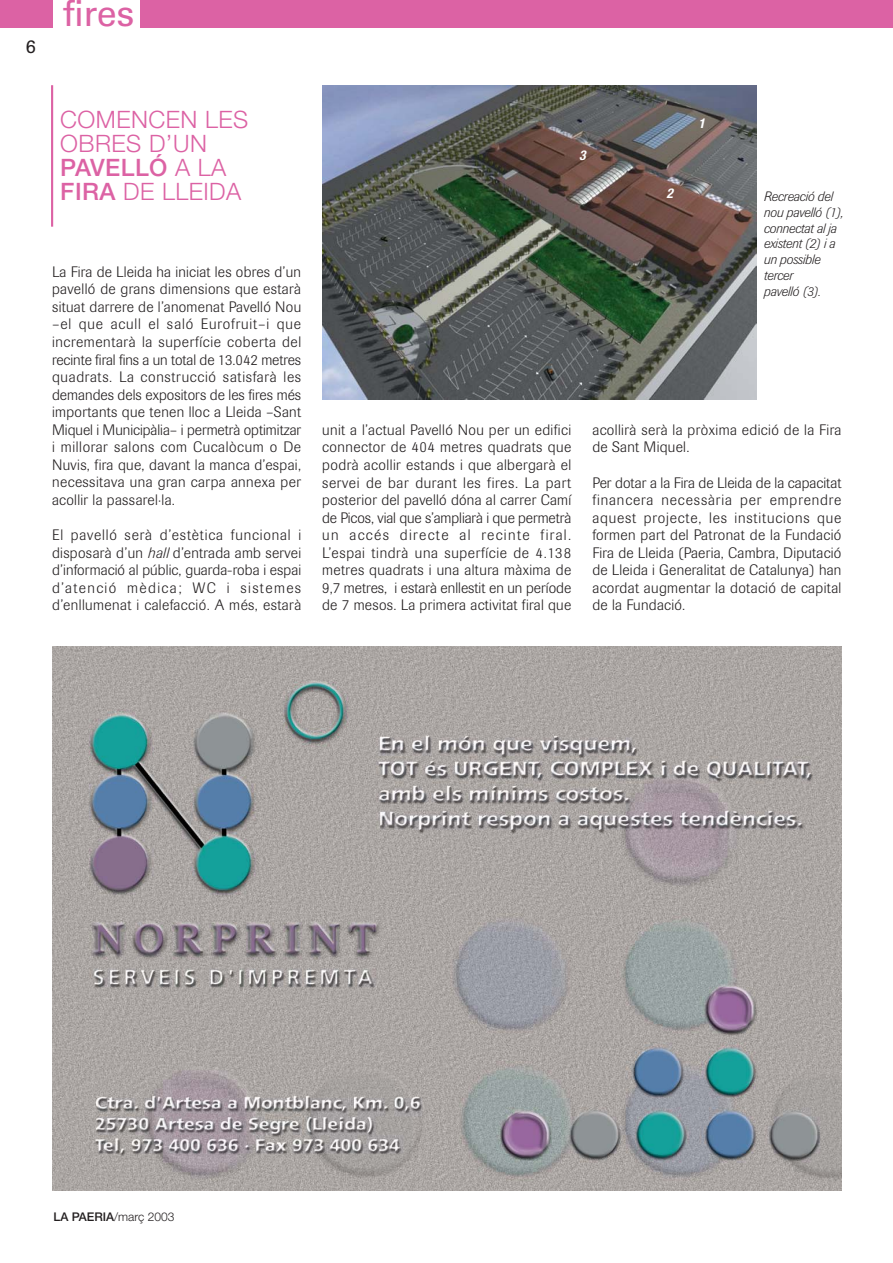
<style>
.page{position:relative;width:893px;height:1263px;background:#fff}
.page>*{position:absolute;margin:0;border:0;box-sizing:border-box;transform-origin:0 0}
.t1{font:36px "Univers";letter-spacing:-.015em;color:#dc62a4}
.t2{font:300 24px/24px "Helvetica Neue";letter-spacing:.02em;color:#dc62a4}
.t3{font:18px "Univers";color:#231f20}
.t4{font:300 15px/17.5px "Imago";letter-spacing:.025em;color:#231f20;text-align:justify}
.t5{font:italic 300 13.5px/15.8px "Imago";letter-spacing:-.015em;color:#231f20}
.t6{font:italic 700 condensed 13.5px "Helvetica Neue";color:#fff}
.t7{font:300 12px "Helvetica Neue";color:#231f20}
.s1{font-weight:500}
.s2{font-style:italic}
</style>
<div class="page">
<img style="left:52px;top:646px;width:789px;height:545px">
<hr style="left:51px;top:85px;width:2px;height:142px;background:#dc62a4">
<img style="left:322px;top:85px;width:434px;height:314px">
<div style="left:0;top:0;width:53px;height:27px;background:#dc62a4"></div>
<div style="left:140px;top:0;width:752px;height:27px;background:#dc62a4"></div>
<p class="t3" style="left:26px;top:40px;width:12px">6</p>
<h1 class="t1" style="left:63px;top:0;width:73px">fires</h1>
<h2 class="t2" style="left:60px;top:109px;width:190px">COMENCEN LES<br>OBRES D’UN<br><span class="s1">PAVELLÓ</span> A LA<br><span class="s1">FIRA</span> DE LLEIDA</h2>
<p class="t4" style="left:52px;top:264px;width:250px">La Fira de Lleida ha iniciat les obres d’un pavelló de grans dimensions que estarà situat darrere de l’anomenat Pavelló Nou –el que acull el saló Eurofruit–i que incrementarà la superfície coberta del recinte firal fins a un total de 13.042 metres quadrats. La construcció satisfarà les demandes dels expositors de les fires més importants que tenen lloc a Lleida –Sant Miquel i Municipàlia– i permetrà optimitzar i millorar salons com Cucalòcum o De Nuvis, fira que, davant la manca d’espai, necessitava una gran carpa annexa per acollir la passarel·la.</p>
<p class="t4" style="left:52px;top:528px;width:250px">El pavelló serà d’estètica funcional i disposarà d’un <span class="s2">hall</span> d’entrada amb servei d’informació al públic, guarda-roba i espai d’atenció mèdica; WC i sistemes d’enllumenat i calefacció. A més, estarà</p>
<p class="t6" style="left:579px;top:150px;width:11px">3</p>
<p class="t6" style="left:666px;top:188px;width:11px">2</p>
<p class="t6" style="left:698px;top:119px;width:11px">1</p>
<p class="t5" style="left:763px;top:190px;width:81px">Recreació del nou pavelló (1), connectat al ja existent (2) i a un possible tercer<br>pavelló (3).</p>
<p class="t4" style="left:322px;top:422px;width:250px">unit a l’actual Pavelló Nou per un edifici connector de 404 metres quadrats que podrà acollir estands i que albergarà el servei de bar durant les fires. La part posterior del pavelló dóna al carrer Camí de Picos, vial que s’ampliarà i que permetrà un accés directe al recinte firal.<br>L’espai tindrà una superfície de 4.138 metres quadrats i una altura màxima de 9,7 metres, i estarà enllestit en un període de 7 mesos. La primera activitat firal que</p>
<p class="t4" style="left:592px;top:422px;width:250px">acollirà serà la pròxima edició de la Fira de Sant Miquel.</p>
<p class="t4" style="left:592px;top:475px;width:250px">Per dotar a la Fira de Lleida de la capacitat financera necessària per emprendre aquest projecte, les institucions que formen part del Patronat de la Fundació Fira de Lleida (Paeria, Cambra, Diputació de Lleida i Generalitat de Catalunya) han acordat augmentar la dotació de capital de la Fundació.</p>
<p class="t7" style="left:53px;top:1213px;width:122px"><span class="s1">LA PAERIA</span>/març 2003</p>
</div>
